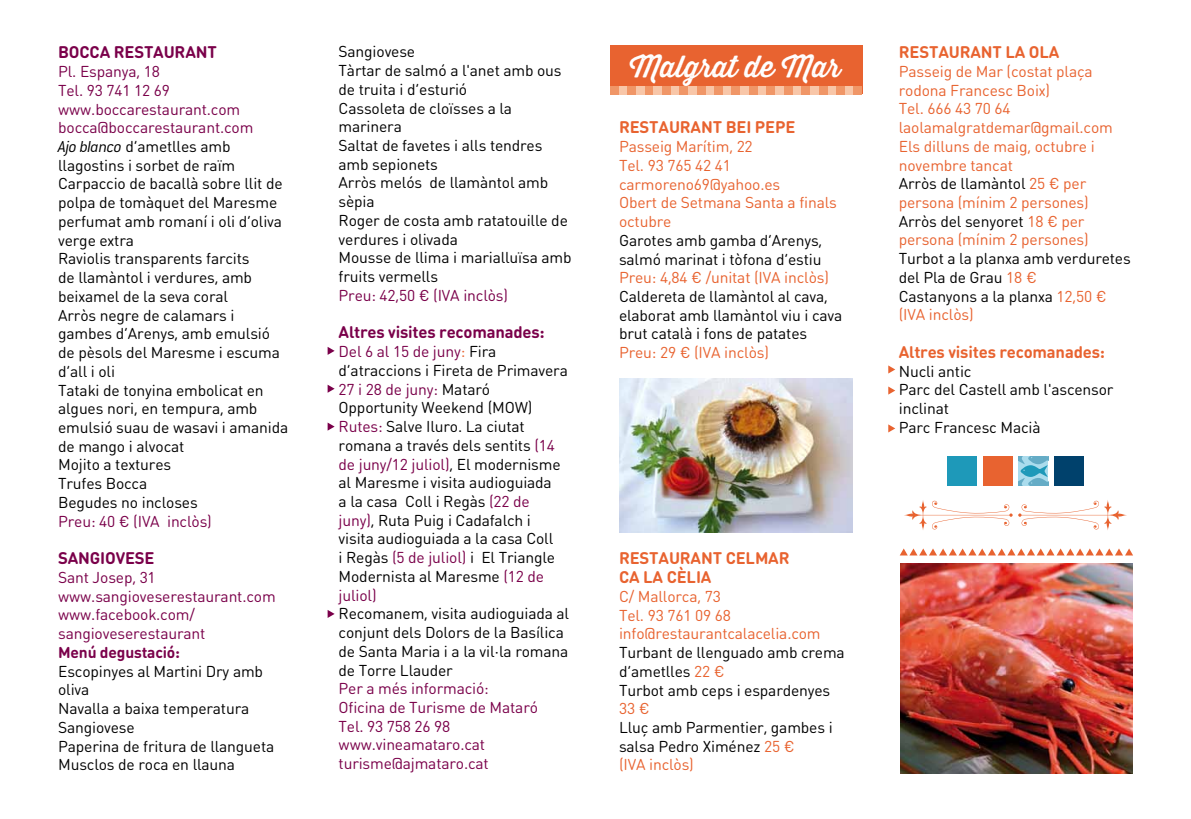
<style>
.page{position:relative;width:1191px;height:819px;background:#fff}
.page>*{position:absolute;margin:0;border:0;box-sizing:border-box;transform-origin:0 0}
.t1{font:29.75px "Thirsty Rough Reg";color:#fff}
.t2{font:700 16.62px/18.7px "DIN Round Pro";letter-spacing:-.01em;color:#e86330}
.t3{font:700 16.62px "DIN Round Pro";letter-spacing:-.01em;color:#7a004a}
.t4{font:15.58px/18.7px "DIN Round Pro";letter-spacing:-.01em;color:#000}
.t5{font:15.58px/18.7px "DIN Round Pro";letter-spacing:-.01em;color:#e86330}
.t6{font:15.58px/18.7px "DIN Round Pro";letter-spacing:-.01em;color:#7a004a}
.t7{font:700 15.58px "DIN Round Pro";letter-spacing:-.01em;color:#7a004a}
.s1{color:#7a004a}
.s2{font-family:"Conduit ITC";font-weight:300;font-style:italic;font-size:17.5px}
.s3{color:#e86330}
.s4{color:#000}
</style>
<div class="page">
<img style="left:900px;top:564px;width:232px;height:209px">
<svg style="left:900px;top:548px;width:233px;height:7px"></svg>
<svg style="left:888px;top:424px;width:7px;height:8px"></svg>
<svg style="left:888px;top:365px;width:7px;height:8px"></svg>
<svg style="left:888px;top:386px;width:7px;height:8px"></svg>
<svg style="left:327px;top:347px;width:8px;height:8px"></svg>
<svg style="left:327px;top:384px;width:8px;height:9px"></svg>
<svg style="left:327px;top:422px;width:8px;height:8px"></svg>
<svg style="left:327px;top:610px;width:8px;height:8px"></svg>
<div style="left:610px;top:45px;width:252px;height:49px;background:#e86330"></div>
<div style="left:844px;top:86px;width:9px;height:9px;background:#f8c6a8"></div>
<div style="left:827px;top:86px;width:9px;height:9px;background:#f8c6a8"></div>
<div style="left:810px;top:86px;width:8px;height:9px;background:#f8c6a8"></div>
<div style="left:792px;top:86px;width:9px;height:9px;background:#f8c6a8"></div>
<div style="left:757px;top:86px;width:9px;height:9px;background:#f8c6a8"></div>
<div style="left:775px;top:86px;width:9px;height:9px;background:#f8c6a8"></div>
<div style="left:853px;top:86px;width:9px;height:9px;background:#f09667"></div>
<div style="left:836px;top:86px;width:8px;height:9px;background:#f09667"></div>
<div style="left:818px;top:86px;width:9px;height:9px;background:#f09667"></div>
<div style="left:801px;top:86px;width:9px;height:9px;background:#f09667"></div>
<div style="left:766px;top:86px;width:9px;height:9px;background:#f09667"></div>
<div style="left:784px;top:86px;width:8px;height:9px;background:#f09667"></div>
<div style="left:749px;top:86px;width:8px;height:9px;background:#f09667"></div>
<div style="left:740px;top:86px;width:9px;height:9px;background:#f8c6a8"></div>
<div style="left:723px;top:86px;width:8px;height:9px;background:#f8c6a8"></div>
<div style="left:705px;top:86px;width:9px;height:9px;background:#f8c6a8"></div>
<div style="left:688px;top:86px;width:9px;height:9px;background:#f8c6a8"></div>
<div style="left:653px;top:86px;width:9px;height:9px;background:#f8c6a8"></div>
<div style="left:670px;top:86px;width:9px;height:9px;background:#f8c6a8"></div>
<div style="left:731px;top:86px;width:9px;height:9px;background:#f09667"></div>
<div style="left:714px;top:86px;width:9px;height:9px;background:#f09667"></div>
<div style="left:697px;top:86px;width:8px;height:9px;background:#f09667"></div>
<div style="left:662px;top:86px;width:8px;height:9px;background:#f09667"></div>
<div style="left:679px;top:86px;width:9px;height:9px;background:#f09667"></div>
<div style="left:644px;top:86px;width:9px;height:9px;background:#f09667"></div>
<div style="left:636px;top:86px;width:8px;height:9px;background:#f8c6a8"></div>
<div style="left:618px;top:86px;width:9px;height:9px;background:#f8c6a8"></div>
<div style="left:627px;top:86px;width:9px;height:9px;background:#f09667"></div>
<div style="left:610px;top:86px;width:8px;height:9px;background:#f09667"></div>
<img style="left:619px;top:378px;width:233px;height:154px">
<div style="left:947px;top:456px;width:30px;height:30px;background:#1e99b9"></div>
<svg style="left:1018px;top:456px;width:30px;height:30px"></svg>
<div style="left:982px;top:456px;width:30px;height:30px;background:#e86330"></div>
<div style="left:1054px;top:456px;width:29px;height:30px;background:#00416c"></div>
<svg style="left:1018px;top:500px;width:109px;height:30px"></svg>
<svg style="left:904px;top:500px;width:108px;height:30px"></svg>
<p class="t3" style="left:58px;top:41px;width:160px">BOCCA RESTAURANT</p>
<p class="t4" style="left:58px;top:61px;width:232px"><span class="s1">Pl. Espanya, 18<br>Tel. 93 741 12 69 www.boccarestaurant.com bocca@boccarestaurant.com<br></span><span class="s2">Ajo blanco</span> d’ametlles amb llagostins i sorbet de raïm<br>Carpaccio de bacallà sobre llit de polpa de tomàquet del Maresme perfumat amb romaní i oli d’oliva verge extra<br>Raviolis transparents farcits<br>de llamàntol i verdures, amb beixamel de la seva coral<br>Arròs negre de calamars i gambes d’Arenys, amb emulsió de pèsols del Maresme i escuma d’all i oli<br>Tataki de tonyina embolicat en algues nori, en tempura, amb emulsió suau de wasavi i amanida de mango i alvocat<br>Mojito a textures<br>Trufes Bocca<br>Begudes no incloses</p>
<p class="t6" style="left:58px;top:511px;width:155px">Preu: 40 € (IVA inclòs)</p>
<p class="t3" style="left:58px;top:546px;width:98px">SANGIOVESE</p>
<p class="t6" style="left:58px;top:567px;width:219px">Sant Josep, 31 www.sangioveserestaurant.com www.facebook.com/ sangioveserestaurant</p>
<p class="t7" style="left:58px;top:641px;width:123px">Menú degustació:</p>
<p class="t4" style="left:58px;top:661px;width:218px">Escopinyes al Martini Dry amb oliva<br>Navalla a baixa temperatura<br>Sangiovese<br>Paperina de fritura de llangueta<br>Musclos de roca en llauna</p>
<p class="t4" style="left:338px;top:42px;width:234px">Sangiovese<br>Tàrtar de salmó a l'anet amb ous de truita i d’esturió<br>Cassoleta de cloïsses a la marinera<br>Saltat de favetes i alls tendres amb sepionets<br>Arròs melós de llamàntol amb sèpia<br>Roger de costa amb ratatouille de verdures i olivada<br>Mousse de llima i marialluïsa amb fruits vermells</p>
<p class="t6" style="left:338px;top:285px;width:171px">Preu: 42,50 € (IVA inclòs)</p>
<p class="t3" style="left:338px;top:321px;width:208px">Altres visites recomanades:</p>
<p class="t4" style="left:338px;top:341px;width:231px"><span class="s1">Del 6 al 15 de juny</span><span class="s3">:</span> Fira d’atraccions i Fireta de Primavera<br><span class="s1">27 i 28 de juny:</span> Mataró<br>Opportunity Weekend (MOW)<br><span class="s1">Rutes:</span> Salve Iluro. La ciutat romana a través dels sentits <span class="s1">(14 de juny/12 juliol)</span>, El modernisme al Maresme i visita audioguiada<br>a la casa Coll i Regàs <span class="s1">(22 de juny)</span>, Ruta Puig i Cadafalch i visita audioguiada a la casa Coll<br>i Regàs <span class="s1">(5 de juliol)</span> i El Triangle<br>Modernista al Maresme <span class="s1">(12 de juliol)</span></p>
<p class="t4" style="left:338px;top:603px;width:232px">Recomanem, visita audioguiada al conjunt dels Dolors de la Basílica de Santa Maria i a la vil·la romana de Torre Llauder</p>
<p class="t6" style="left:338px;top:678px;width:201px">Per a més informació:<br>Oficina de Turisme de Mataró<br>Tel. 93 758 26 98 www.vineamataro.cat turisme@ajmataro.cat</p>
<h1 class="t1" style="left:630px;top:44px;width:212px">Malgrat de Mar</h1>
<p class="t2" style="left:619px;top:117px;width:178px">RESTAURANT BEI PEPE</p>
<p class="t5" style="left:619px;top:137px;width:219px">Passeig Marítim, 22<br>Tel. 93 765 42 41 carmoreno69@yahoo.es<br>Obert de Setmana Santa a finals octubre</p>
<p class="t4" style="left:619px;top:230px;width:205px">Garotes amb gamba d’Arenys, salmó marinat i tòfona d’estiu</p>
<p class="t5" style="left:619px;top:268px;width:211px">Preu: 4,84 € /unitat (IVA inclòs)</p>
<p class="t4" style="left:619px;top:286px;width:225px">Caldereta de llamàntol al cava, elaborat amb llamàntol viu i cava brut català i fons de patates</p>
<p class="t5" style="left:619px;top:342px;width:151px">Preu: 29 € (IVA inclòs)</p>
<p class="t2" style="left:619px;top:548px;width:172px">RESTAURANT CELMAR<br>CA LA CÈLIA</p>
<p class="t5" style="left:619px;top:586px;width:203px">C/ Mallorca, 73<br>Tel. 93 761 09 68 info@restaurantcalacelia.com</p>
<p class="t4" style="left:619px;top:642px;width:227px">Turbant de llenguado amb crema d’ametlles <span class="s3">22 €<br></span>Turbot amb ceps i espardenyes</p>
<p class="t5" style="left:619px;top:698px;width:32px">33 €</p>
<p class="t4" style="left:619px;top:717px;width:215px">Lluç amb Parmentier, gambes i salsa Pedro Ximénez <span class="s3">25 €<br>(IVA inclòs)</span></p>
<p class="t2" style="left:898px;top:42px;width:162px">RESTAURANT LA OLA</p>
<p class="t5" style="left:898px;top:61px;width:216px">Passeig de Mar (costat plaça rodona Francesc Boix)<br>Tel. 666 43 70 64 laolamalgratdemar@gmail.com<br>Els dilluns de maig, octubre i novembre tancat<br><span class="s4">Arròs de llamàntol</span> 25 € per persona (mínim 2 persones)<br><span class="s4">Arròs del senyoret</span> 18 € per persona (mínim 2 persones)</p>
<p class="t4" style="left:898px;top:248px;width:233px">Turbot a la planxa amb verduretes del Pla de Grau <span class="s3">18 €<br></span>Castanyons a la planxa <span class="s3">12,50 € (IVA inclòs)</span></p>
<p class="t2" style="left:898px;top:342px;width:208px">Altres visites recomanades:</p>
<p class="t4" style="left:898px;top:361px;width:216px">Nucli antic<br>Parc del Castell amb l'ascensor inclinat<br>Parc Francesc Macià</p>
</div>
